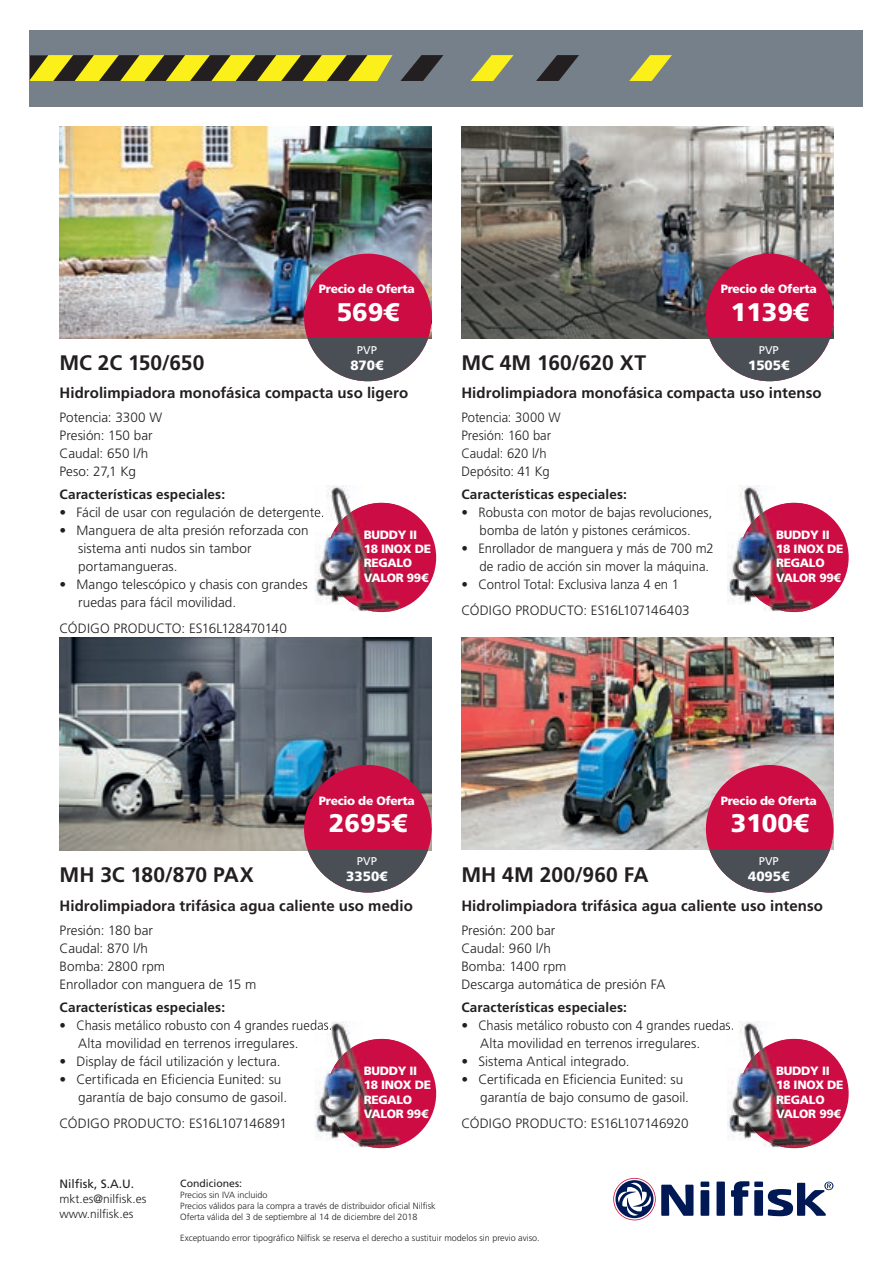
<style>
.page{position:relative;width:893px;height:1263px;background:#fff}
.page>*{position:absolute;margin:0;border:0;box-sizing:border-box;transform-origin:0 0}
.t1{font:900 25.5px "Frutiger LT Std";color:#fff}
.t2{font:700 21px "Frutiger LT Std";color:#231f20}
.t3{font:700 15px "Frutiger LT Std";letter-spacing:.005em;color:#231f20}
.t4{font:300 13.5px/18px "Frutiger LT Std";color:#231f20}
.t5{font:700 13.5px "Frutiger LT Std";letter-spacing:.01em;color:#231f20}
.t6{font:300 13.5px/18px "Frutiger LT Std";color:#231f20;scale:.95 1}
.t7{font:300 13.5px/18px "Frutiger LT Std";color:#231f20;scale:.96 1}
.t8{font:900 13.5px "Frutiger LT Std";color:#fff}
.t9{font:900 12px/14.4px "Frutiger LT Std";letter-spacing:-.025em;color:#fff}
.t10{font:300 12px/15px "Frutiger LT Std";color:#231f20}
.t11{font:12px "Frutiger LT Std";color:#231f20}
.t12{font:11.25px "Frutiger LT Std";color:#fff}
.t13{font:10.5px "Frutiger LT Std";color:#231f20}
.t14{font:300 9px/10.8px "Frutiger LT Std";color:#231f20}
</style>
<div class="page">
<div style="left:716px;top:1181px;width:9px;height:35px;background:#001954"></div>
<div style="left:700px;top:1190px;width:9px;height:26px;background:#001954"></div>
<div style="left:754px;top:1190px;width:9px;height:26px;background:#001954"></div>
<div style="left:700px;top:1181px;width:9px;height:6px;background:#001954"></div>
<div style="left:754px;top:1181px;width:9px;height:6px;background:#001954"></div>
<svg style="left:731px;top:1181px;width:18px;height:35px"></svg>
<svg style="left:613px;top:1178px;width:80px;height:42px"></svg>
<svg style="left:768px;top:1181px;width:65px;height:35px"></svg>
<div style="left:30px;top:30px;width:833px;height:76px;background:#75808a"></div>
<img style="left:60px;top:126px;width:372px;height:213px">
<img style="left:461px;top:126px;width:372px;height:213px">
<img style="left:60px;top:637px;width:372px;height:213px">
<img style="left:461px;top:637px;width:372px;height:213px">
<div style="left:304px;top:254px;width:128px;height:127px;background:#cd0c44;border-radius:50%"></div>
<svg style="left:307px;top:339px;width:121px;height:42px;fill:#4a4f55"></svg>
<div style="left:706px;top:254px;width:127px;height:127px;background:#cd0c44;border-radius:50%"></div>
<svg style="left:709px;top:339px;width:121px;height:42px;fill:#4a4f55"></svg>
<div style="left:304px;top:765px;width:128px;height:127px;background:#cd0c44;border-radius:50%"></div>
<svg style="left:304px;top:850px;width:128px;height:42px;fill:#4a4f55"></svg>
<div style="left:706px;top:765px;width:127px;height:127px;background:#cd0c44;border-radius:50%"></div>
<svg style="left:709px;top:850px;width:121px;height:42px;fill:#4a4f55"></svg>
<svg style="left:30px;top:55px;width:362px;height:26px;background:#9b931e"></svg>
<svg style="left:400px;top:55px;width:43px;height:26px"></svg>
<svg style="left:471px;top:55px;width:43px;height:26px"></svg>
<svg style="left:536px;top:55px;width:43px;height:26px"></svg>
<svg style="left:629px;top:55px;width:43px;height:26px"></svg>
<div style="left:327px;top:503px;width:109px;height:109px;background:#cd0c44;border-radius:50%"></div>
<img style="left:315px;top:485px;width:70px;height:115px">
<svg style="left:315px;top:507px;width:8px;height:13px"></svg>
<img style="left:327px;top:503px;width:73px;height:108px">
<div style="left:739px;top:503px;width:110px;height:109px;background:#cd0c44;border-radius:50%"></div>
<img style="left:727px;top:485px;width:71px;height:112px">
<img style="left:739px;top:503px;width:73px;height:108px">
<div style="left:327px;top:1039px;width:109px;height:109px;background:#cd0c44;border-radius:50%"></div>
<img style="left:315px;top:1021px;width:69px;height:115px">
<img style="left:315px;top:1021px;width:16px;height:11px">
<img style="left:327px;top:1039px;width:73px;height:108px">
<div style="left:739px;top:1039px;width:110px;height:109px;background:#cd0c44;border-radius:50%"></div>
<img style="left:727px;top:1021px;width:70px;height:112px">
<svg style="left:727px;top:1021px;width:6px;height:11px"></svg>
<img style="left:739px;top:1039px;width:73px;height:108px">
<p class="t9" style="left:319px;top:282px;width:97px">Precio de Oferta</p>
<h1 class="t1" style="left:337px;top:296px;width:64px">569€</h1>
<p class="t9" style="left:721px;top:282px;width:97px">Precio de Oferta</p>
<h1 class="t1" style="left:731px;top:296px;width:80px">1139€</h1>
<p class="t12" style="left:357px;top:343px;width:22px">PVP</p>
<p class="t8" style="left:350px;top:357px;width:35px">870€</p>
<p class="t12" style="left:759px;top:343px;width:22px">PVP</p>
<p class="t8" style="left:748px;top:357px;width:43px">1505€</p>
<h2 class="t2" style="left:60px;top:350px;width:146px">MC 2C 150/650</h2>
<p class="t3" style="left:60px;top:384px;width:350px">Hidrolimpiadora monofásica compacta uso ligero</p>
<p class="t4" style="left:60px;top:409px;width:104px">Potencia: 3300 W<br>Presión: 150 bar<br>Caudal: 650 l/h<br>Peso: 27,1 Kg</p>
<p class="t5" style="left:60px;top:486px;width:167px">Características especiales:</p>
<p class="t4" style="left:60px;top:503px;width:266px">• Fácil de usar con regulación de detergente.</p>
<p class="t4" style="left:78px;top:521px;width:232px;text-indent:-19px">• Manguera de alta presión reforzada con sistema anti nudos sin tambor portamangueras.</p>
<p class="t4" style="left:78px;top:575px;width:231px;text-indent:-19px">• Mango telescópico y chasis con grandes ruedas para fácil movilidad.</p>
<p class="t4" style="left:60px;top:620px;width:229px">CÓDIGO PRODUCTO: ES16L128470140</p>
<h2 class="t2" style="left:461px;top:350px;width:186px">MC 4M 160/620 XT</h2>
<p class="t3" style="left:461px;top:384px;width:362px">Hidrolimpiadora monofásica compacta uso intenso</p>
<p class="t7" style="left:461px;top:409px;width:105px">Potencia: 3000 W<br>Presión: 160 bar<br>Caudal: 620 l/h<br>Depósito: 41 Kg</p>
<p class="t5" style="left:461px;top:486px;width:167px">Características especiales:</p>
<p class="t4" style="left:461px;top:503px;width:252px;text-align:center">• Robusta con motor de bajas revoluciones, bomba de latón y pistones cerámicos.</p>
<p class="t4" style="left:480px;top:539px;width:236px;text-indent:-18px">• Enrollador de manguera y más de 700 m2 de radio de acción sin mover la máquina.</p>
<p class="t4" style="left:461px;top:571px;width:230px;line-height:26.5px">• Control Total: Exclusiva lanza 4 en 1<br>CÓDIGO PRODUCTO: ES16L107146403</p>
<p class="t9" style="left:364px;top:527px;width:69px">BUDDY II<br>18 INOX DE<br>REGALO<br>VALOR 99€</p>
<p class="t9" style="left:776px;top:527px;width:69px">BUDDY II<br>18 INOX DE<br>REGALO<br>VALOR 99€</p>
<p class="t9" style="left:319px;top:793px;width:97px">Precio de Oferta</p>
<h1 class="t1" style="left:329px;top:808px;width:80px">2695€</h1>
<p class="t9" style="left:721px;top:793px;width:97px">Precio de Oferta</p>
<h1 class="t1" style="left:731px;top:808px;width:80px">3100€</h1>
<p class="t12" style="left:357px;top:854px;width:22px">PVP</p>
<p class="t8" style="left:346px;top:868px;width:43px">3350€</p>
<p class="t12" style="left:759px;top:854px;width:22px">PVP</p>
<p class="t8" style="left:748px;top:868px;width:43px">4095€</p>
<h2 class="t2" style="left:60px;top:863px;width:196px">MH 3C 180/870 PAX</h2>
<p class="t3" style="left:60px;top:897px;width:355px">Hidrolimpiadora trifásica agua caliente uso medio</p>
<p class="t4" style="left:60px;top:922px;width:198px">Presión: 180 bar<br>Caudal: 870 l/h<br>Bomba: 2800 rpm<br>Enrollador con manguera de 15 m</p>
<p class="t5" style="left:60px;top:999px;width:167px">Características especiales:</p>
<p class="t6" style="left:78px;top:1016px;width:269px;text-indent:-19px">• Chasis metálico robusto con 4 grandes ruedas.<br>Alta movilidad en terrenos irregulares.</p>
<p class="t4" style="left:60px;top:1052px;width:223px">• Display de fácil utilización y lectura.</p>
<p class="t4" style="left:78px;top:1070px;width:210px;text-indent:-19px">• Certificada en Eficiencia Eunited: su garantía de bajo consumo de gasoil.</p>
<p class="t4" style="left:60px;top:1115px;width:229px">CÓDIGO PRODUCTO: ES16L107146891</p>
<h2 class="t2" style="left:461px;top:863px;width:189px">MH 4M 200/960 FA</h2>
<p class="t3" style="left:461px;top:897px;width:363px">Hidrolimpiadora trifásica agua caliente uso intenso</p>
<p class="t4" style="left:461px;top:922px;width:205px">Presión: 200 bar<br>Caudal: 960 l/h<br>Bomba: 1400 rpm<br>Descarga automática de presión FA</p>
<p class="t5" style="left:461px;top:999px;width:167px">Características especiales:</p>
<p class="t4" style="left:480px;top:1016px;width:255px;text-indent:-19px">• Chasis metálico robusto con 4 grandes ruedas.<br>Alta movilidad en terrenos irregulares.</p>
<p class="t4" style="left:461px;top:1052px;width:170px">• Sistema Antical integrado.</p>
<p class="t4" style="left:480px;top:1070px;width:210px;text-indent:-19px">• Certificada en Eficiencia Eunited: su garantía de bajo consumo de gasoil.</p>
<p class="t4" style="left:461px;top:1115px;width:229px">CÓDIGO PRODUCTO: ES16L107146920</p>
<p class="t9" style="left:364px;top:1063px;width:69px">BUDDY II<br>18 INOX DE<br>REGALO<br>VALOR 99€</p>
<p class="t9" style="left:776px;top:1063px;width:69px">BUDDY II<br>18 INOX DE<br>REGALO<br>VALOR 99€</p>
<p class="t11" style="left:60px;top:1177px;width:76px">Nilfisk, S.A.U.</p>
<p class="t10" style="left:60px;top:1192px;width:88px">mkt.es@nilfisk.es www.nilfisk.es</p>
<p class="t13" style="left:180px;top:1177px;width:63px">Condiciones:</p>
<p class="t14" style="left:180px;top:1189px;width:257px">Precios sin IVA incluido<br>Precios válidos para la compra a través de distribuidor oficial Nilfisk<br>Oferta válida del 3 de septiembre al 14 de diciembre del 2018</p>
<p class="t14" style="left:180px;top:1233px;width:361px">Exceptuando error tipográfico Nilfisk se reserva el derecho a sustituir modelos sin previo aviso.</p>
</div>
